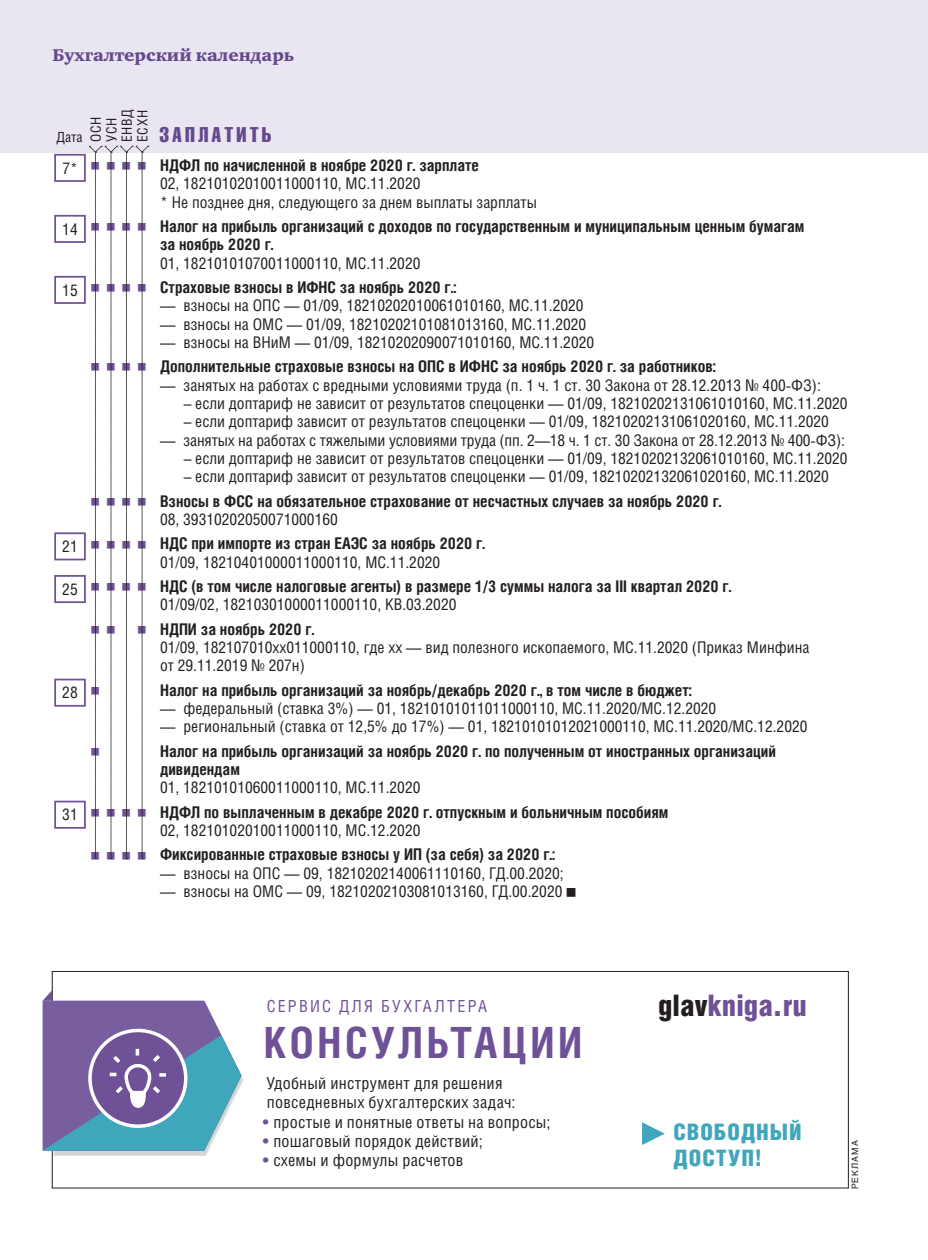
<style>
.page{position:relative;width:928px;height:1260px;background:#fff}
.page>*{position:absolute;margin:0;border:0;box-sizing:border-box;transform-origin:0 0}
.t1{font:700 43.05px "Helios Cond";letter-spacing:.085em;color:#6f5197}
.t2{font:900 29.75px "Helios Cond";color:#6f5197}
.t3{font:900 22.75px/26.2px "Helios Cond";letter-spacing:.04em;color:#3fa6bc}
.t4{font:21px "Helios Compressed";letter-spacing:.15em;color:#6f5197}
.t5{font:17.5px "Charter Black ITCC";color:#6f5197}
.t6{font:16.62px/19.2px "Helios Cond";letter-spacing:.015em;color:#231f20}
.t7{font:16.62px "Helios Cond";letter-spacing:.13em;color:#6f5197}
.cal_table___body{font:16.1px/18.4px "Helios Cond";color:#231f20}
.cal_table___hdg{font:700 16.1px/18.4px "Helios Cond";color:#231f20}
.t8{font:14px "Helios Cond";letter-spacing:.05em;color:#231f20}
.t9{font:8.75px "Helios";letter-spacing:.115em;color:#231f20}
.s1{font-size:15.75px}
.s2{color:#231f20}
.s3{font-family:"Helios";color:#6f5197}
</style>
<div class="page">
<div style="left:54px;top:154px;width:32px;height:28px;border:2px solid #6f5197"></div>
<div style="left:54px;top:215px;width:32px;height:28px;border:2px solid #6f5197"></div>
<div style="left:54px;top:276px;width:32px;height:28px;border:2px solid #6f5197"></div>
<div style="left:54px;top:532px;width:32px;height:28px;border:2px solid #6f5197"></div>
<div style="left:54px;top:575px;width:32px;height:28px;border:2px solid #6f5197"></div>
<div style="left:54px;top:679px;width:32px;height:28px;border:2px solid #6f5197"></div>
<div style="left:54px;top:801px;width:32px;height:28px;border:2px solid #6f5197"></div>
<div style="left:0;top:0;width:928px;height:152px;background:#eae6f1"></div>
<div style="left:52px;top:971px;width:796px;height:217px;border:1px solid #231f20"></div>
<div style="left:53px;top:1002px;width:190px;height:154px;background:#231f20;opacity:.2"></div>
<svg style="left:43px;top:990px;width:198px;height:161px"></svg>
<svg style="left:642px;top:1122px;width:23px;height:23px"></svg>
<svg style="left:90px;top:146px;width:59px;height:713px"></svg>
<p class="t5" style="left:52px;top:46px;width:243px">Бухгалтерский календарь</p>
<p class="t8" style="left:57px;top:129px;width:27px">Дата</p>
<p class="t8" style="left:87px;top:142px;width:27px;rotate:-90deg">ОСН</p>
<p class="t8" style="left:103px;top:142px;width:26px;rotate:-90deg">УСН</p>
<p class="t8" style="left:118px;top:142px;width:34px;rotate:-90deg">ЕНВД</p>
<p class="t8" style="left:134px;top:142px;width:34px;rotate:-90deg">ЕСХН</p>
<p class="t4" style="left:159px;top:122px;width:113px">ЗАПЛАТИТЬ</p>
<p class="cal_table___body" style="left:62px;top:158px;width:17px">7<span class="s1">*</span></p>
<p class="cal_table___hdg" style="left:160px;top:155px;width:320px">НДФЛ по начисленной в ноябре 2020 г. зарплате</p>
<p class="cal_table___body" style="left:160px;top:174px;width:262px">02, 18210102010011000110, МС.11.2020</p>
<p class="cal_table___body" style="left:160px;top:192px;width:378px">* Не позднее дня, следующего за днем выплаты зарплаты</p>
<p class="cal_table___body" style="left:62px;top:219px;width:17px">14</p>
<p class="cal_table___hdg" style="left:160px;top:216px;width:646px">Налог на прибыль организаций с доходов по государственным и муниципальным ценным бумагам за ноябрь 2020 г.</p>
<p class="cal_table___body" style="left:160px;top:253px;width:262px">01, 18210101070011000110, МС.11.2020</p>
<p class="cal_table___body" style="left:62px;top:280px;width:17px">15</p>
<p class="cal_table___hdg" style="left:160px;top:277px;width:298px">Страховые взносы в ИФНС за ноябрь 2020 г.:</p>
<p class="cal_table___body" style="left:160px;top:296px;width:425px">— взносы на ОПС — 01/09, 18210202010061010160, МС.11.2020</p>
<p class="cal_table___body" style="left:160px;top:314px;width:428px">— взносы на ОМС — 01/09, 18210202101081013160, МС.11.2020</p>
<p class="cal_table___body" style="left:160px;top:333px;width:436px">— взносы на ВНиМ — 01/09, 18210202090071010160, МС.11.2020</p>
<p class="cal_table___hdg" style="left:160px;top:357px;width:557px">Дополнительные страховые взносы на ОПС в ИФНС за ноябрь 2020 г. за работников:</p>
<p class="cal_table___body" style="left:160px;top:375px;width:662px">— занятых на работах с вредными условиями труда (п. 1 ч. 1 ст. 30 Закона от 28.12.2013 № 400-ФЗ):</p>
<p class="cal_table___body" style="left:184px;top:394px;width:665px">– если доптариф не зависит от результатов спецоценки — 01/09, 18210202131061010160, МС.11.2020</p>
<p class="cal_table___body" style="left:184px;top:412px;width:647px">– если доптариф зависит от результатов спецоценки — 01/09, 18210202131061020160, МС.11.2020</p>
<p class="cal_table___body" style="left:160px;top:430px;width:686px">— занятых на работах с тяжелыми условиями труда (пп. 2—18 ч. 1 ст. 30 Закона от 28.12.2013 № 400-ФЗ):</p>
<p class="cal_table___body" style="left:184px;top:449px;width:665px">– если доптариф не зависит от результатов спецоценки — 01/09, 18210202132061010160, МС.11.2020</p>
<p class="cal_table___body" style="left:184px;top:467px;width:647px">– если доптариф зависит от результатов спецоценки — 01/09, 18210202132061020160, МС.11.2020</p>
<p class="cal_table___hdg" style="left:160px;top:491px;width:563px">Взносы в ФСС на обязательное страхование от несчастных случаев за ноябрь 2020 г.</p>
<p class="cal_table___body" style="left:160px;top:510px;width:179px">08, 39310202050071000160</p>
<p class="cal_table___body" style="left:62px;top:537px;width:17px">21</p>
<p class="cal_table___hdg" style="left:160px;top:534px;width:326px">НДС при импорте из стран ЕАЭС за ноябрь 2020 г.</p>
<p class="cal_table___body" style="left:160px;top:552px;width:282px">01/09, 18210401000011000110, МС.11.2020</p>
<p class="cal_table___body" style="left:62px;top:580px;width:17px">25</p>
<p class="cal_table___hdg" style="left:160px;top:577px;width:573px">НДС (в том числе налоговые агенты) в размере 1/3 суммы налога за III квартал 2020 г.</p>
<p class="cal_table___body" style="left:160px;top:595px;width:298px">01/09/02, 18210301000011000110, КВ.03.2020</p>
<p class="cal_table___hdg" style="left:160px;top:619px;width:156px">НДПИ за ноябрь 2020 г.</p>
<p class="cal_table___body" style="left:160px;top:638px;width:651px">01/09, 182107010хх011000110, где хх — вид полезного ископаемого, МС.11.2020 (Приказ Минфина от 29.11.2019 № 207н)</p>
<p class="cal_table___body" style="left:62px;top:683px;width:17px">28</p>
<p class="cal_table___hdg" style="left:160px;top:680px;width:533px">Налог на прибыль организаций за ноябрь/декабрь 2020 г., в том числе в бюджет:</p>
<p class="cal_table___body" style="left:160px;top:699px;width:557px">— федеральный (ставка 3%) — 01, 18210101011011000110, МС.11.2020/МС.12.2020</p>
<p class="cal_table___body" style="left:160px;top:717px;width:649px">— региональный (ставка от 12,5% до 17%) — 01, 18210101012021000110, МС.11.2020/МС.12.2020</p>
<p class="cal_table___hdg" style="left:160px;top:741px;width:617px">Налог на прибыль организаций за ноябрь 2020 г. по полученным от иностранных организаций дивидендам</p>
<p class="cal_table___body" style="left:160px;top:778px;width:262px">01, 18210101060011000110, МС.11.2020</p>
<p class="cal_table___body" style="left:62px;top:805px;width:17px">31</p>
<p class="cal_table___hdg" style="left:160px;top:802px;width:510px">НДФЛ по выплаченным в декабре 2020 г. отпускным и больничным пособиям</p>
<p class="cal_table___body" style="left:160px;top:821px;width:262px">02, 18210102010011000110, МС.12.2020</p>
<p class="cal_table___hdg" style="left:160px;top:845px;width:397px">Фиксированные страховые взносы у ИП (за себя) за 2020 г.:</p>
<p class="cal_table___body" style="left:160px;top:863px;width:405px">— взносы на ОПС — 09, 18210202140061110160, ГД.00.2020;</p>
<p class="cal_table___body" style="left:160px;top:882px;width:404px">— взносы на ОМС — 09, 18210202103081013160, ГД.00.2020</p>
<p class="t7" style="left:267px;top:997px;width:222px">СЕРВИС ДЛЯ БУХГАЛТЕРА</p>
<p class="t2" style="left:658px;top:988px;width:150px"><span class="s2">glav</span>kniga.ru</p>
<p class="t1" style="left:264px;top:1017px;width:320px">КОНСУЛЬТАЦИИ</p>
<p class="t6" style="left:266px;top:1073px;width:250px">Удобный инструмент для решения повседневных бухгалтерских задач:</p>
<p class="t6" style="left:263px;top:1112px;width:289px"><span class="s3">•</span> простые и понятные ответы на вопросы;</p>
<p class="t6" style="left:263px;top:1131px;width:221px"><span class="s3">•</span> пошаговый порядок действий;</p>
<p class="t6" style="left:263px;top:1150px;width:202px"><span class="s3">•</span> схемы и формулы расчетов</p>
<p class="t3" style="left:673px;top:1118px;width:130px">СВОБОДНЫЙ<br>ДОСТУП!</p>
<p class="t9" style="left:850px;top:1189px;width:50px;rotate:-90deg">РЕКЛАМА</p>
</div>
